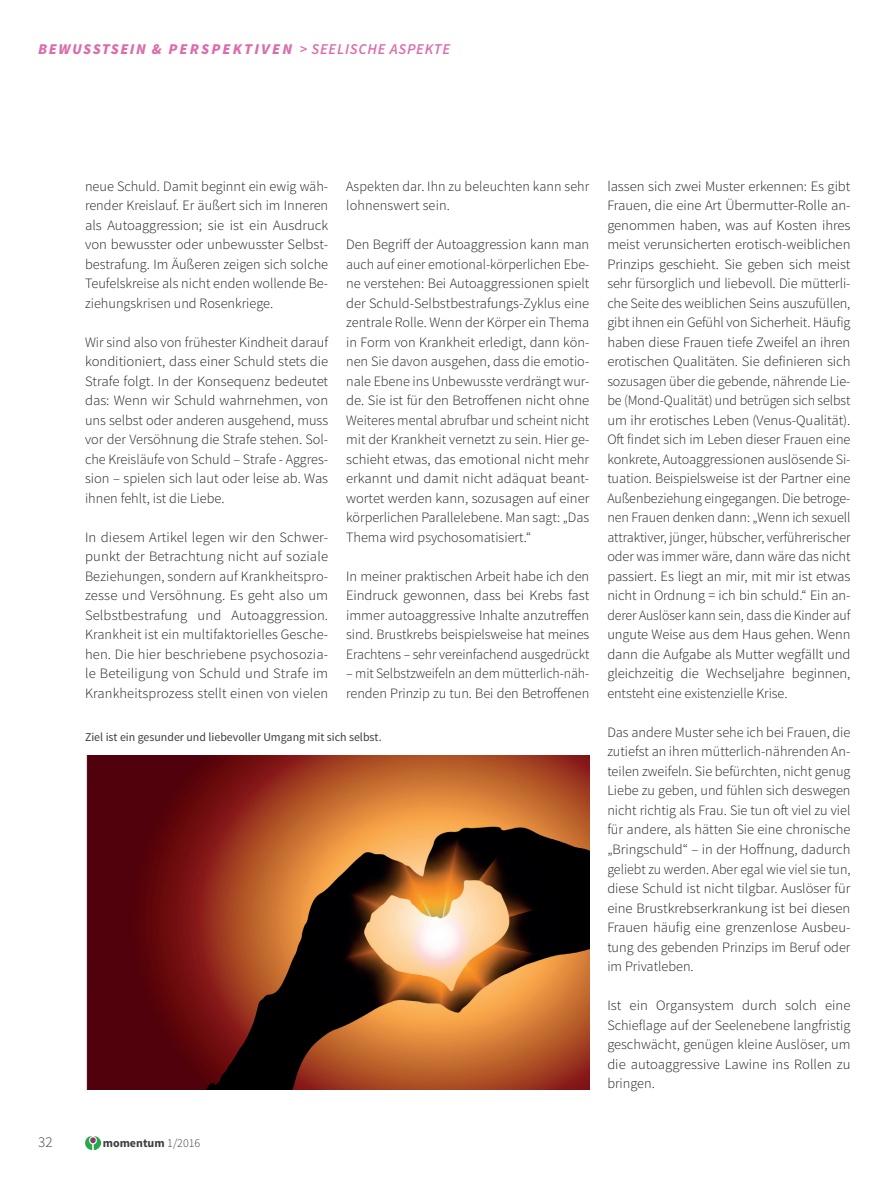
<style>
.page{position:relative;width:893px;height:1193px;background:#fff}
.page>*{position:absolute;margin:0;border:0;box-sizing:border-box;transform-origin:0 0}
.t1{font:italic 900 15px "Source Sans Pro";letter-spacing:.12em;color:#da6dab}
.t2{font:300 15px "Source Sans Pro";color:#3e3e3f}
.t3{font:300 14.25px/19.5px "Source Sans Pro";color:#231f20;text-align:justify}
.t4{font:12px "Source Sans Pro";color:#3e3e3f}
.t5{font:700 12px "Source Sans Pro";color:#3e3e3f}
.s1{font-weight:600}
.s2{font-weight:300}
</style>
<div class="page">
<img style="left:85px;top:1136px;width:15px;height:12px">
<img style="left:86px;top:755px;width:503px;height:334px">
<p class="t1" style="left:38px;top:39px;width:413px">BEWUSSTSEIN &amp; PERSPEKTIVEN <span class="s1">&gt; SEELISCHE ASPEKTE</span></p>
<p class="t3" style="left:85px;top:176px;width:245px">neue Schuld. Damit beginnt ein ewig wäh&shy;render Kreislauf. Er äußert sich im Inneren als Autoaggression; sie ist ein Ausdruck von bewusster oder unbewusster Selbst&shy;bestrafung. Im Äußeren zeigen sich solche Teufelskreise als nicht enden wollende Be&shy;ziehungskrisen und Rosenkriege.</p>
<p class="t3" style="left:85px;top:332px;width:245px">Wir sind also von frühester Kindheit darauf konditioniert, dass einer Schuld stets die Strafe folgt. In der Konsequenz bedeutet das: Wenn wir Schuld wahrnehmen, von uns selbst oder anderen ausgehend, muss vor der Versöhnung die Strafe stehen. Sol&shy;che Kreisläufe von Schuld – Strafe - Aggres&shy;sion – spielen sich laut oder leise ab. Was ihnen fehlt, ist die Liebe.</p>
<p class="t3" style="left:85px;top:527px;width:245px">In diesem Artikel legen wir den Schwer&shy;punkt der Betrachtung nicht auf soziale Beziehungen, sondern auf Krankheitspro&shy;zesse und Versöhnung. Es geht also um Selbstbestrafung und Autoaggression.<br>Krankheit ist ein multifaktorielles Gesche&shy;hen. Die hier beschriebene psychosozia&shy;le Beteiligung von Schuld und Strafe im Krankheitsprozess stellt einen von vielen</p>
<p class="t3" style="left:346px;top:176px;width:245px">Aspekten dar. Ihn zu beleuchten kann sehr lohnenswert sein.</p>
<p class="t3" style="left:346px;top:235px;width:245px">Den Begriff der Autoaggression kann man auch auf einer emotional-körperlichen Ebe&shy;ne verstehen: Bei Autoaggressionen spielt der Schuld-Selbstbestrafungs-Zyklus eine zentrale Rolle. Wenn der Körper ein Thema in Form von Krankheit erledigt, dann kön&shy;nen Sie davon ausgehen, dass die emotio&shy;nale Ebene ins Unbewusste verdrängt wur&shy;de. Sie ist für den Betroffenen nicht ohne Weiteres mental abrufbar und scheint nicht mit der Krankheit vernetzt zu sein. Hier ge&shy;schieht etwas, das emotional nicht mehr erkannt und damit nicht adäquat beant&shy;wortet werden kann, sozusagen auf einer körperlichen Parallelebene. Man sagt: „Das Thema wird psychosomatisiert.“</p>
<p class="t3" style="left:346px;top:566px;width:245px">In meiner praktischen Arbeit habe ich den Eindruck gewonnen, dass bei Krebs fast immer autoaggressive Inhalte anzutreffen sind. Brustkrebs beispielsweise hat meines Erachtens – sehr vereinfachend ausgedrückt</p>
<p class="t3" style="left:346px;top:664px;width:245px">– mit Selbstzweifeln an dem mütterlich-näh&shy;renden Prinzip zu tun. Bei den Betroffenen</p>
<p class="t4" style="left:85px;top:729px;width:298px">Ziel ist ein gesunder und liebevoller Umgang mit sich selbst.</p>
<p class="t3" style="left:607px;top:176px;width:245px">lassen sich zwei Muster erkennen: Es gibt Frauen, die eine Art Übermutter-Rolle an&shy;genommen haben, was auf Kosten ihres meist verunsicherten erotisch-weiblichen Prinzips geschieht. Sie geben sich meist sehr fürsorglich und liebevoll. Die mütterli&shy;che Seite des weiblichen Seins auszufüllen, gibt ihnen ein Gefühl von Sicherheit. Häufig haben diese Frauen tiefe Zweifel an ihren erotischen Qualitäten. Sie definieren sich sozusagen über die gebende, nährende Lie&shy;be (Mond-Qualität) und betrügen sich selbst um ihr erotisches Leben (Venus-Qualität).<br>Oft findet sich im Leben dieser Frauen eine konkrete, Autoaggressionen auslösende Si&shy;tuation. Beispielsweise ist der Partner eine Außenbeziehung eingegangen. Die betroge&shy;nen Frauen denken dann: „Wenn ich sexuell attraktiver, jünger, hübscher, verführerischer oder was immer wäre, dann wäre das nicht passiert. Es liegt an mir, mit mir ist etwas nicht in Ordnung = ich bin schuld.“ Ein an&shy;derer Auslöser kann sein, dass die Kinder auf ungute Weise aus dem Haus gehen. Wenn dann die Aufgabe als Mutter wegfällt und gleichzeitig die Wechseljahre beginnen, entsteht eine existenzielle Krise.</p>
<p class="t3" style="left:607px;top:722px;width:245px">Das andere Muster sehe ich bei Frauen, die zutiefst an ihren mütterlich-nährenden An&shy;teilen zweifeln. Sie befürchten, nicht genug Liebe zu geben, und fühlen sich deswegen nicht richtig als Frau. Sie tun oft viel zu viel für andere, als hätten Sie eine chronische „Bringschuld“ – in der Hoffnung, dadurch geliebt zu werden. Aber egal wie viel sie tun, diese Schuld ist nicht tilgbar. Auslöser für eine Brustkrebserkrankung ist bei diesen Frauen häufig eine grenzenlose Ausbeu&shy;tung des gebenden Prinzips im Beruf oder im Privatleben.</p>
<p class="t3" style="left:607px;top:995px;width:245px">Ist ein Organsystem durch solch eine Schieflage auf der Seelenebene langfristig geschwächt, genügen kleine Auslöser, um die autoaggressive Lawine ins Rollen zu bringen.</p>
<p class="t2" style="left:38px;top:1132px;width:16px">32</p>
<p class="t5" style="left:103px;top:1134px;width:99px">momentum <span class="s2">1/2016</span></p>
</div>
